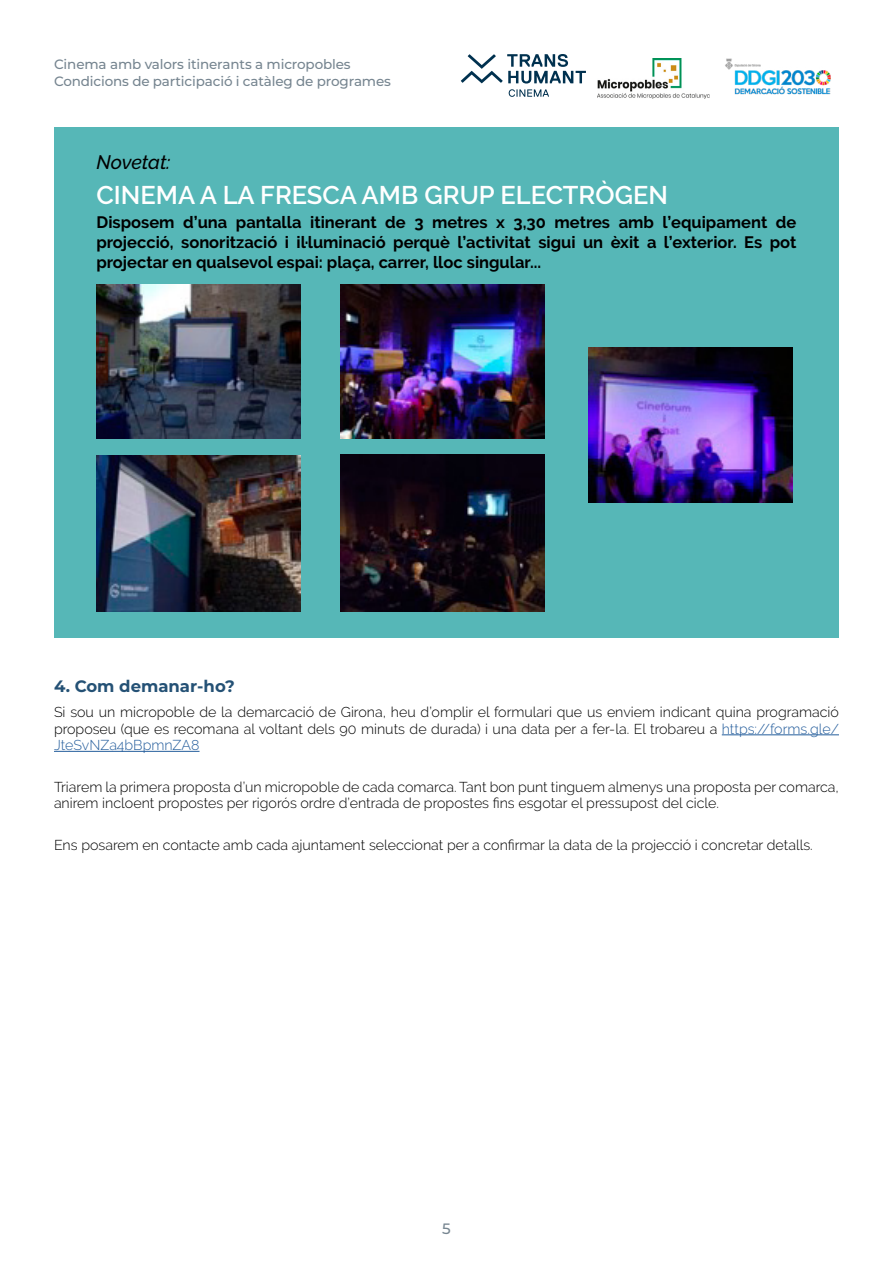
<style>
.page{position:relative;width:893px;height:1263px;background:#fff}
.page>*{position:absolute;margin:0;border:0;box-sizing:border-box;transform-origin:0 0}
.Titol_1{font:600 25.5px "Raleway";color:#fff}
.Titol_1-2{font:italic 500 19.5px "Raleway";letter-spacing:-.01em;color:#000}
.Titol_1-3{font:700 16.5px/19.8px "Raleway";color:#000;text-align:justify}
.Titol_1-4{font:700 16.5px "Montserrat";color:#245175}
.t1{font:500 15px "Montserrat";color:#768590}
.Titol_1-5{font:300 14.25px/16.5px "Raleway";color:#000;text-align:justify}
.t2{font:500 13.5px/16.2px "Montserrat";letter-spacing:-.01em;color:#768590}
.s1{color:#245d9c}
</style>
<div class="page">
<hr style="left:722px;top:734px;width:117px;height:1px;background:#245d9c">
<hr style="left:54px;top:751px;width:146px;height:1px;background:#245d9c">
<div style="left:54px;top:128px;width:785px;height:510px;background:#56b7b7"></div>
<img style="left:96px;top:284px;width:204px;height:155px">
<img style="left:341px;top:284px;width:204px;height:155px">
<img style="left:96px;top:456px;width:204px;height:156px">
<img style="left:341px;top:455px;width:204px;height:157px">
<img style="left:588px;top:348px;width:204px;height:154px">
<svg style="left:461px;top:54px;width:125px;height:43px"></svg>
<img style="left:725px;top:58px;width:106px;height:37px">
<img style="left:597px;top:59px;width:112px;height:39px">
<p class="t2" style="left:54px;top:56px;width:339px">Cinema amb valors itinerants a micropobles<br>Condicions de participació i catàleg de programes</p>
<p class="Titol_1-2" style="left:97px;top:151px;width:75px">Novetat:</p>
<p class="Titol_1" style="left:97px;top:180px;width:573px">CINEMA A LA FRESCA AMB GRUP ELECTRÒGEN</p>
<p class="Titol_1-3" style="left:97px;top:212px;width:701px">Disposem d’una pantalla itinerant de 3 metres x 3,30 metres amb l’equipament de projecció, sonorització i il·luminació perquè l’activitat sigui un èxit a l’exterior. Es pot projectar en qualsevol espai: plaça, carrer, lloc singular...</p>
<p class="Titol_1-4" style="left:54px;top:674px;width:182px">4. Com demanar-ho?</p>
<p class="Titol_1-5" style="left:54px;top:704px;width:786px">Si sou un micropoble de la demarcació de Girona, heu d’omplir el formulari que us enviem indicant quina programació proposeu (que es recomana al voltant dels 90 minuts de durada) i una data per a fer-la. El trobareu a <span class="s1">https://forms.gle/ JteSvNZa4bBpmnZA8</span></p>
<p class="Titol_1-5" style="left:54px;top:778px;width:786px">Triarem la primera proposta d’un micropoble de cada comarca. Tant bon punt tinguem almenys una proposta per comarca, anirem incloent propostes per rigorós ordre d’entrada de propostes fins esgotar el pressupost del cicle.</p>
<p class="Titol_1-5" style="left:54px;top:836px;width:760px">Ens posarem en contacte amb cada ajuntament seleccionat per a confirmar la data de la projecció i concretar detalls.</p>
<p class="t1" style="left:442px;top:1218px;width:10px">5</p>
</div>
